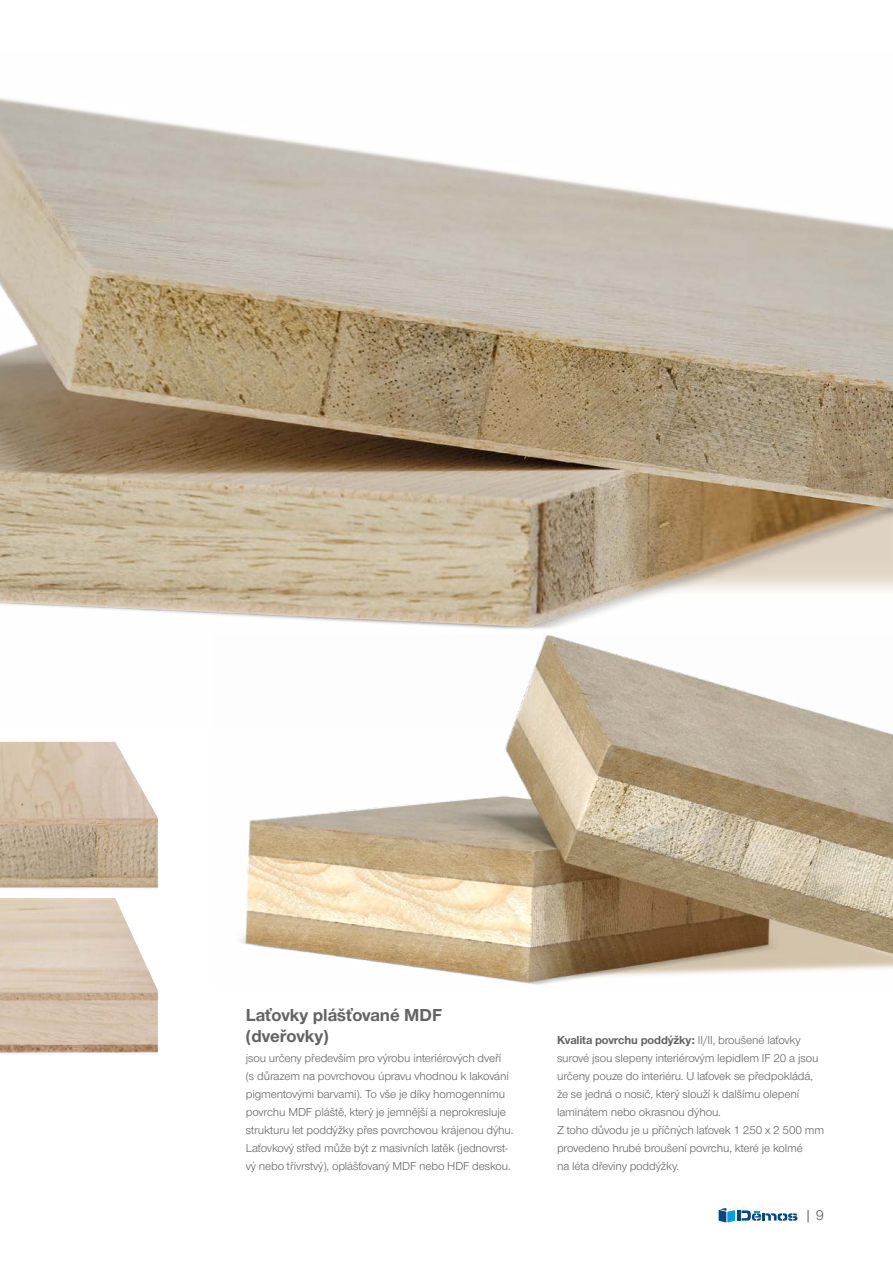
<style>
.page{position:relative;width:893px;height:1263px;background:#fff}
.page>*{position:absolute;margin:0;border:0;box-sizing:border-box;transform-origin:0 0}
.t1{font:700 18px/21.6px "Nimbus Sans Novus TOT";color:#646363}
.t2{font:15px "Nimbus San Nov";color:#575756}
.t3{font:12px/18px "Nimbus Sans Novus TOT";letter-spacing:-.01em;color:#646363}
.s1{font-weight:700}
</style>
<div class="page">
<img style="left:0;top:98px;width:893px;height:531px">
<img style="left:240px;top:635px;width:653px;height:350px">
<img style="left:0;top:898px;width:158px;height:156px">
<img style="left:0;top:742px;width:158px;height:147px">
<svg style="left:719px;top:1208px;width:78px;height:14px"></svg>
<h1 class="t1" style="left:246px;top:1004px;width:198px">Laťovky plášťované MDF (dveřovky)</h1>
<p class="t3" style="left:246px;top:1049px;width:269px">jsou určeny především pro výrobu interiérových dveří<br>(s důrazem na povrchovou úpravu vhodnou k lakování pigmentovými barvami). To vše je díky homogennímu povrchu MDF pláště, který je jemnější a neprokresluje strukturu let poddýžky přes povrchovou krájenou dýhu.<br>Laťovkový střed může být z masivních latěk (jednovrst&shy;vý nebo třívrstvý), oplášťovaný MDF nebo HDF deskou.</p>
<p class="t3" style="left:557px;top:1031px;width:269px"><span class="s1">Kvalita povrchu poddýžky:</span> II/II, broušené laťovky surové jsou slepeny interiérovým lepidlem IF 20 a jsou určeny pouze do interiéru. U laťovek se předpokládá, že se jedná o nosič, který slouží k dalšímu olepení laminátem nebo okrasnou dýhou.<br>Z toho důvodu je u příčných laťovek 1 250 x 2 500 mm provedeno hrubé broušení povrchu, které je kolmé<br>na léta dřeviny poddýžky.</p>
<p class="t2" style="left:804px;top:1207px;width:21px">| 9</p>
</div>
